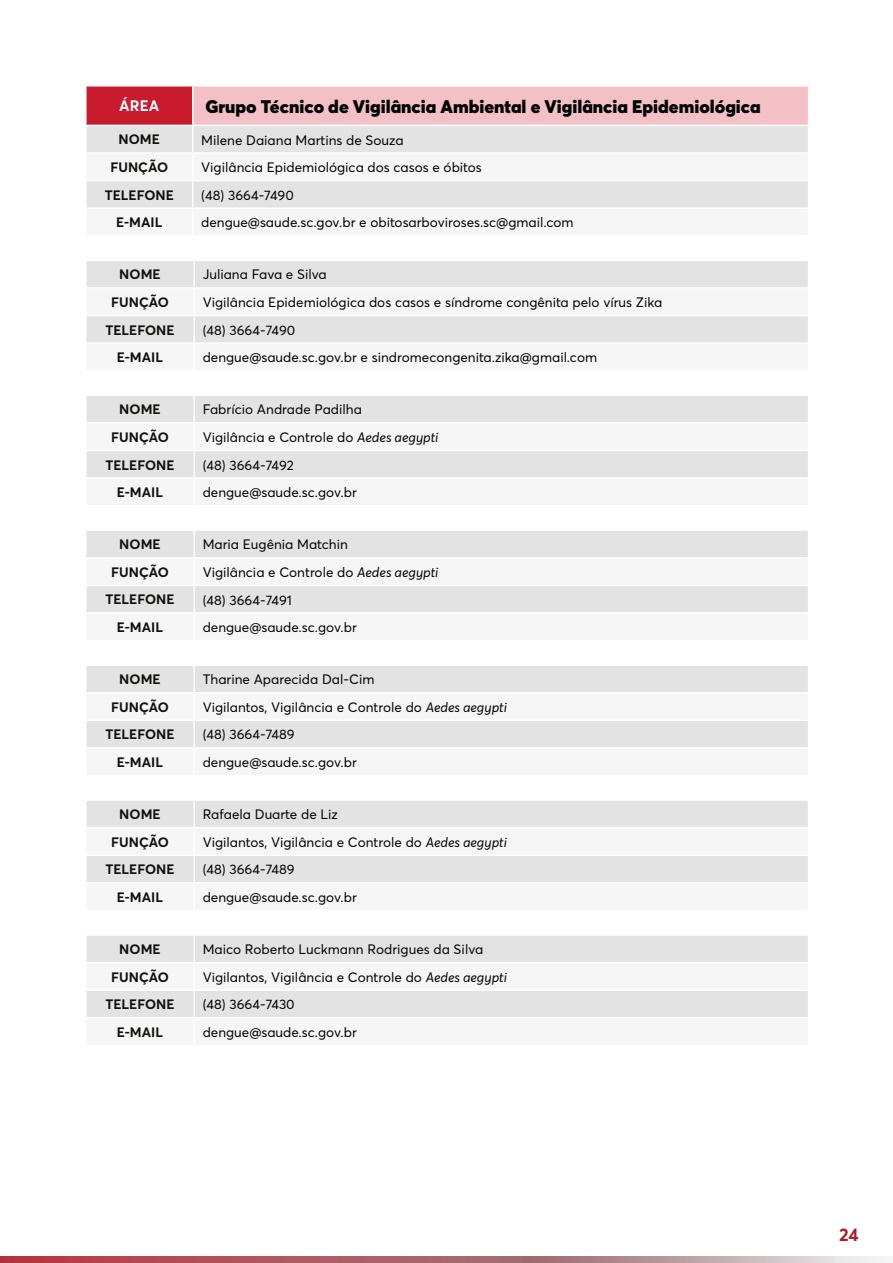
<style>
.page{position:relative;width:893px;height:1263px;background:#fff}
.page>*{position:absolute;margin:0;border:0;box-sizing:border-box;transform-origin:0 0}
.t1{font:900 18px "Averta";color:#000}
.t2{font:700 18px "Averta";color:#ac1c28}
.t3{font:700 15px "Averta";color:#fff}
.t4{font:13.5px "Averta";color:#000}
.t5{font:700 13.5px "Averta";letter-spacing:.005em;color:#12100b}
.s1{font-style:italic}
</style>
<div class="page">
<div style="left:0;top:1256px;width:893px;height:7px;background:#efefef"></div>
<svg style="left:0;top:1256px;width:834px;height:7px;background:#b37076"></svg>
<div style="left:86px;top:86px;width:107px;height:39px;background:#c81b2d"></div>
<div style="left:193px;top:86px;width:616px;height:39px;background:#f3c0c5"></div>
<hr style="left:85px;top:85px;width:108px;height:2px;background:#fff">
<hr style="left:85px;top:87px;width:2px;height:38px;background:#fff">
<svg style="left:86px;top:125px;width:722px;height:83px"></svg>
<hr style="left:193px;top:152px;width:616px;height:2px;background:#fff">
<hr style="left:192px;top:154px;width:2px;height:26px;background:#fff">
<hr style="left:192px;top:87px;width:2px;height:38px;background:#fff">
<hr style="left:193px;top:85px;width:616px;height:2px;background:#fff">
<hr style="left:808px;top:87px;width:1px;height:38px;background:#fff">
<svg style="left:86px;top:261px;width:722px;height:82px"></svg>
<hr style="left:194px;top:287px;width:615px;height:2px;background:#fff">
<hr style="left:193px;top:289px;width:2px;height:26px;background:#fff">
<svg style="left:86px;top:396px;width:722px;height:81px"></svg>
<hr style="left:194px;top:422px;width:615px;height:2px;background:#fff">
<hr style="left:193px;top:424px;width:2px;height:26px;background:#fff">
<svg style="left:86px;top:531px;width:722px;height:81px"></svg>
<hr style="left:194px;top:557px;width:615px;height:1px;background:#fff">
<hr style="left:193px;top:558px;width:2px;height:27px;background:#fff">
<svg style="left:86px;top:666px;width:722px;height:81px"></svg>
<hr style="left:194px;top:692px;width:615px;height:1px;background:#fff">
<hr style="left:193px;top:693px;width:2px;height:26px;background:#fff">
<svg style="left:86px;top:801px;width:722px;height:81px"></svg>
<hr style="left:194px;top:827px;width:615px;height:1px;background:#fff">
<hr style="left:193px;top:828px;width:2px;height:26px;background:#fff">
<svg style="left:86px;top:936px;width:722px;height:81px"></svg>
<hr style="left:194px;top:962px;width:615px;height:1px;background:#fff">
<hr style="left:193px;top:963px;width:2px;height:26px;background:#fff">
<p class="t3" style="left:119px;top:97px;width:41px">ÁREA</p>
<h1 class="t1" style="left:206px;top:95px;width:557px">Grupo Técnico de Vigilância Ambiental e Vigilância Epidemiológica</h1>
<p class="t5" style="left:119px;top:131px;width:43px">NOME</p>
<p class="t4" style="left:201px;top:131px;width:204px">Milene Daiana Martins de Souza</p>
<p class="t5" style="left:110px;top:159px;width:59px">FUNÇÃO</p>
<p class="t4" style="left:201px;top:159px;width:282px">Vigilância Epidemiológica dos casos e óbitos</p>
<p class="t5" style="left:105px;top:186px;width:71px">TELEFONE</p>
<p class="t4" style="left:201px;top:186px;width:94px">(48) 3664-7490</p>
<p class="t5" style="left:116px;top:214px;width:48px">E-MAIL</p>
<p class="t4" style="left:201px;top:214px;width:374px">dengue@saude.sc.gov.br e obitosarboviroses.sc@gmail.com</p>
<p class="t5" style="left:119px;top:266px;width:43px">NOME</p>
<p class="t4" style="left:203px;top:266px;width:126px">Juliana Fava e Silva</p>
<p class="t5" style="left:111px;top:294px;width:59px">FUNÇÃO</p>
<p class="t4" style="left:203px;top:294px;width:461px">Vigilância Epidemiológica dos casos e síndrome congênita pelo vírus Zika</p>
<p class="t5" style="left:105px;top:321px;width:71px">TELEFONE</p>
<p class="t4" style="left:203px;top:321px;width:94px">(48) 3664-7490</p>
<p class="t5" style="left:117px;top:349px;width:48px">E-MAIL</p>
<p class="t4" style="left:203px;top:349px;width:396px">dengue@saude.sc.gov.br e sindromecongenita.zika@gmail.com</p>
<p class="t5" style="left:119px;top:401px;width:43px">NOME</p>
<p class="t4" style="left:203px;top:401px;width:161px">Fabrício Andrade Padilha</p>
<p class="t5" style="left:111px;top:429px;width:59px">FUNÇÃO</p>
<p class="t4" style="left:203px;top:429px;width:237px">Vigilância e Controle do <span class="s1">Aedes aegypti</span></p>
<p class="t5" style="left:105px;top:456px;width:71px">TELEFONE</p>
<p class="t4" style="left:203px;top:456px;width:93px">(48) 3664-7492</p>
<p class="t5" style="left:117px;top:484px;width:48px">E-MAIL</p>
<p class="t4" style="left:203px;top:484px;width:156px">dengue@saude.sc.gov.br</p>
<p class="t5" style="left:119px;top:536px;width:43px">NOME</p>
<p class="t4" style="left:203px;top:536px;width:147px">Maria Eugênia Matchin</p>
<p class="t5" style="left:111px;top:563px;width:59px">FUNÇÃO</p>
<p class="t4" style="left:203px;top:564px;width:237px">Vigilância e Controle do <span class="s1">Aedes aegypti</span></p>
<p class="t5" style="left:105px;top:591px;width:71px">TELEFONE</p>
<p class="t4" style="left:203px;top:591px;width:91px">(48) 3664-7491</p>
<p class="t5" style="left:117px;top:619px;width:48px">E-MAIL</p>
<p class="t4" style="left:203px;top:619px;width:156px">dengue@saude.sc.gov.br</p>
<p class="t5" style="left:119px;top:671px;width:43px">NOME</p>
<p class="t4" style="left:203px;top:671px;width:173px">Tharine Aparecida Dal-Cim</p>
<p class="t5" style="left:111px;top:698px;width:59px">FUNÇÃO</p>
<p class="t4" style="left:203px;top:699px;width:306px">Vigilantos, Vigilância e Controle do <span class="s1">Aedes aegypti</span></p>
<p class="t5" style="left:105px;top:726px;width:71px">TELEFONE</p>
<p class="t4" style="left:203px;top:726px;width:93px">(48) 3664-7489</p>
<p class="t5" style="left:117px;top:754px;width:48px">E-MAIL</p>
<p class="t4" style="left:203px;top:754px;width:156px">dengue@saude.sc.gov.br</p>
<p class="t5" style="left:119px;top:806px;width:43px">NOME</p>
<p class="t4" style="left:203px;top:806px;width:137px">Rafaela Duarte de Liz</p>
<p class="t5" style="left:111px;top:833px;width:59px">FUNÇÃO</p>
<p class="t4" style="left:203px;top:833px;width:306px">Vigilantos, Vigilância e Controle do <span class="s1">Aedes aegypti</span></p>
<p class="t5" style="left:105px;top:861px;width:71px">TELEFONE</p>
<p class="t4" style="left:203px;top:861px;width:93px">(48) 3664-7489</p>
<p class="t5" style="left:117px;top:888px;width:48px">E-MAIL</p>
<p class="t4" style="left:203px;top:889px;width:156px">dengue@saude.sc.gov.br</p>
<p class="t5" style="left:119px;top:941px;width:43px">NOME</p>
<p class="t4" style="left:203px;top:941px;width:282px">Maico Roberto Luckmann Rodrigues da Silva</p>
<p class="t5" style="left:111px;top:968px;width:59px">FUNÇÃO</p>
<p class="t4" style="left:203px;top:968px;width:306px">Vigilantos, Vigilância e Controle do <span class="s1">Aedes aegypti</span></p>
<p class="t5" style="left:105px;top:996px;width:71px">TELEFONE</p>
<p class="t4" style="left:203px;top:996px;width:94px">(48) 3664-7430</p>
<p class="t5" style="left:117px;top:1023px;width:48px">E-MAIL</p>
<p class="t4" style="left:203px;top:1024px;width:156px">dengue@saude.sc.gov.br</p>
<h1 class="t2" style="left:839px;top:1223px;width:21px">24</h1>
</div>
